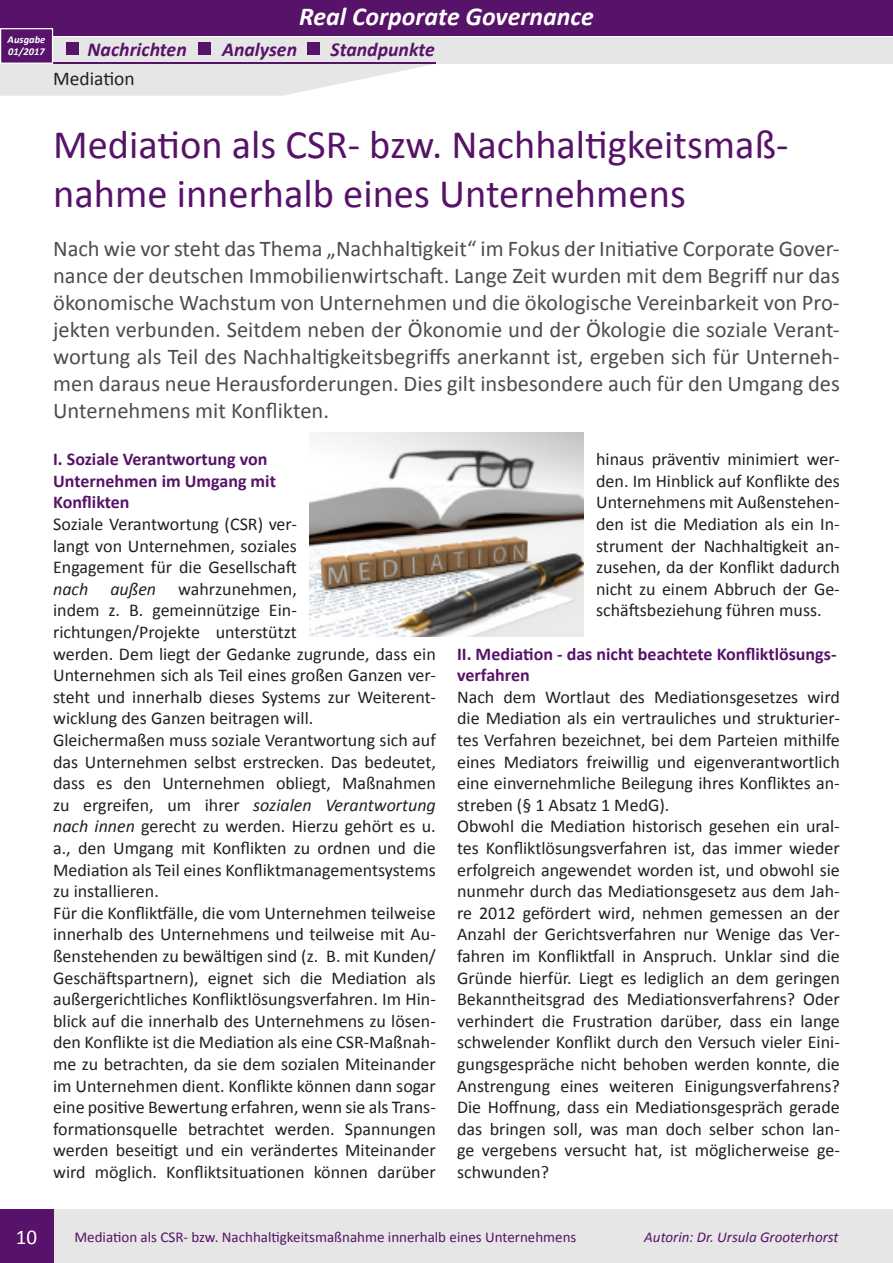
<style>
.page{position:relative;width:893px;height:1263px;background:#fff}
.page>*{position:absolute;margin:0;border:0;box-sizing:border-box;transform-origin:0 0}
.t1{font:40.5px/48.6px "Calibri";color:#571269}
.t2{font:italic 700 25.8px "Calibri";color:#fff}
.t3{font:22.5px/27px "Calibri";color:#4d4d4d;text-align:justify}
.t4{font:21px "Calibri";color:#fff}
.t5{font:italic 700 19.8px "Calibri";color:#571269}
.t6{font:19.5px "Calibri";color:#231f20}
.t7{font:18px/21.6px "Calibri";color:#231f20}
.t8{font:700 18px/21.6px "Calibri";color:#571269}
.t9{font:15px "Calibri";color:#571269}
.t10{font:italic 15px "Calibri";color:#571269}
.t11{font:italic 700 10.5px/12.6px "Calibri";color:#fff}
.s1{font-style:italic}
</style>
<div class="page">
<div style="left:0;top:37px;width:893px;height:27px;background:#e6e6e6"></div>
<svg style="left:0;top:64px;width:433px;height:32px"></svg>
<div style="left:0;top:0;width:893px;height:36px;background:#571269"></div>
<div style="left:53px;top:1210px;width:840px;height:53px;background:#e6e6e6"></div>
<div style="left:0;top:1210px;width:53px;height:53px;background:#571269"></div>
<div style="left:66px;top:42px;width:13px;height:13px;background:#571269"></div>
<div style="left:198px;top:42px;width:13px;height:13px;background:#571269"></div>
<div style="left:307px;top:42px;width:13px;height:13px;background:#571269"></div>
<hr style="left:53px;top:63px;width:383px;height:1px;background:#571269">
<div style="left:1px;top:29px;width:52px;height:34px;background:#571269"></div>
<div style="left:0;top:28px;width:53px;height:36px;border:1px solid #fff"></div>
<img style="left:310px;top:433px;width:273px;height:204px">
<p class="t11" style="left:8px;top:33px;width:39px">Ausgabe<br>01/2017</p>
<h2 class="t2" style="left:299px;top:1px;width:296px">Real Corporate Governance</h2>
<p class="t5" style="left:88px;top:37px;width:101px">Nachrichten</p>
<p class="t5" style="left:222px;top:37px;width:77px">Analysen</p>
<p class="t5" style="left:331px;top:37px;width:106px">Standpunkte</p>
<p class="t6" style="left:53px;top:66px;width:83px">Mediation</p>
<h1 class="t1" style="left:53px;top:118px;width:737px">Mediation als CSR- bzw. Nachhaltigkeitsmaß&shy;nahme innerhalb eines Unternehmens</h1>
<p class="t3" style="left:53px;top:234px;width:788px">Nach wie vor steht das Thema „Nachhaltigkeit“ im Fokus der Initiative Corporate Gover&shy;nance der deutschen Immobilienwirtschaft. Lange Zeit wurden mit dem Begriff nur das ökonomische Wachstum von Unternehmen und die ökologische Vereinbarkeit von Pro&shy;jekten verbunden. Seitdem neben der Ökonomie und der Ökologie die soziale Verant&shy;wortung als Teil des Nachhaltigkeitsbegriffs anerkannt ist, ergeben sich für Unterneh&shy;men daraus neue Herausforderungen. Dies gilt insbesondere auch für den Umgang des Unternehmens mit Konflikten.</p>
<p class="t8" style="left:53px;top:447px;width:224px">I. Soziale Verantwortung von<br>Unternehmen im Umgang mit<br>Konflikten</p>
<p class="t7" style="left:53px;top:512px;width:384px">Soziale Verantwortung (CSR) ver-<br>langt von Unternehmen, soziales<br>Engagement für die Gesellschaft<br><span class="s1">nach außen</span> wahrzunehmen,<br>indem z. B. gemeinnützige Ein&shy;richtungen/Projekte unterstützt<br>werden. Dem liegt der Gedanke zugrunde, dass ein Unternehmen sich als Teil eines großen Ganzen ver&shy;steht und innerhalb dieses Systems zur Weiterent&shy;wicklung des Ganzen beitragen will.<br>Gleichermaßen muss soziale Verantwortung sich auf das Unternehmen selbst erstrecken. Das bedeutet, dass es den Unternehmen obliegt, Maßnahmen zu ergreifen, um ihrer <span class="s1">sozialen Verantwortung nach innen</span> gerecht zu werden. Hierzu gehört es u. a., den Umgang mit Konflikten zu ordnen und die Mediation als Teil eines Konfliktmanagementsystems zu installieren.<br>Für die Konfliktfälle, die vom Unternehmen teilweise innerhalb des Unternehmens und teilweise mit Au&shy;ßenstehenden zu bewältigen sind (z. B. mit Kunden/ Geschäftspartnern), eignet sich die Mediation als außergerichtliches Konfliktlösungsverfahren. Im Hin&shy;blick auf die innerhalb des Unternehmens zu lösen&shy;den Konflikte ist die Mediation als eine CSR-Maßnah&shy;me zu betrachten, da sie dem sozialen Miteinander im Unternehmen dient. Konflikte können dann sogar eine positive Bewertung erfahren, wenn sie als Trans&shy;formationsquelle betrachtet werden. Spannungen werden beseitigt und ein verändertes Miteinander wird möglich. Konfliktsituationen können darüber</p>
<p class="t7" style="left:596px;top:447px;width:245px;text-align:justify">hinaus präventiv minimiert wer&shy;den. Im Hinblick auf Konflikte des Unternehmens mit Außenstehen&shy;den ist die Mediation als ein In&shy;strument der Nachhaltigkeit an&shy;zusehen, da der Konflikt dadurch nicht zu einem Abbruch der Ge&shy;schäftsbeziehung führen muss.</p>
<p class="t8" style="left:457px;top:642px;width:381px">II. Mediation - das nicht beachtete Konfliktlösungs&shy;verfahren</p>
<p class="t7" style="left:457px;top:685px;width:384px">Nach dem Wortlaut des Mediationsgesetzes wird die Mediation als ein vertrauliches und strukturier&shy;tes Verfahren bezeichnet, bei dem Parteien mithilfe eines Mediators freiwillig und eigenverantwortlich eine einvernehmliche Beilegung ihres Konfliktes an&shy;streben (§ 1 Absatz 1 MedG).<br>Obwohl die Mediation historisch gesehen ein ural&shy;tes Konfliktlösungsverfahren ist, das immer wieder erfolgreich angewendet worden ist, und obwohl sie nunmehr durch das Mediationsgesetz aus dem Jah&shy;re 2012 gefördert wird, nehmen gemessen an der Anzahl der Gerichtsverfahren nur Wenige das Ver&shy;fahren im Konfliktfall in Anspruch. Unklar sind die Gründe hierfür. Liegt es lediglich an dem geringen Bekanntheitsgrad des Mediationsverfahrens? Oder verhindert die Frustration darüber, dass ein lange schwelender Konflikt durch den Versuch vieler Eini&shy;gungsgespräche nicht behoben werden konnte, die Anstrengung eines weiteren Einigungsverfahrens?<br>Die Hoffnung, dass ein Mediationsgespräch gerade das bringen soll, was man doch selber schon lan&shy;ge vergebens versucht hat, ist möglicherweise ge&shy;schwunden?</p>
<p class="t4" style="left:16px;top:1224px;width:23px">10</p>
<p class="t9" style="left:74px;top:1228px;width:504px">Mediation als CSR- bzw. Nachhaltigkeitsmaßnahme innerhalb eines Unternehmens</p>
<p class="t10" style="left:644px;top:1228px;width:196px">Autorin: Dr. Ursula Grooterhorst</p>
</div>
